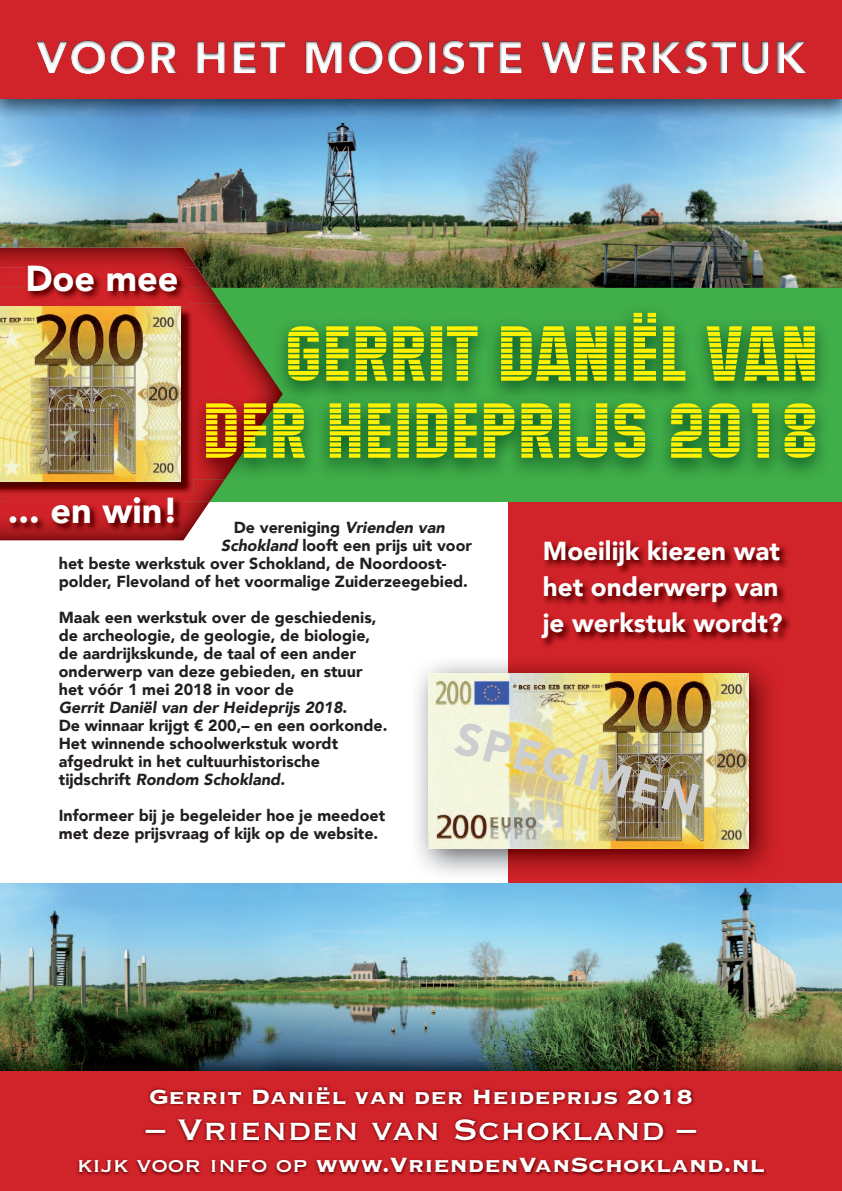
<style>
.page{position:relative;width:842px;height:1191px;background:#fff}
.page>*{position:absolute;margin:0;border:0;box-sizing:border-box;transform-origin:0 0}
.t1{font:77px/77px "Maximus BT";color:#fff101;text-align:right}
.t2{font:900 45px "Avenir";color:#cdced0}
.t3{font:39px "Copperplate Thirty One BC";color:#fff}
.t4{font:900 36px "Avenir";color:#fff}
.t5{font:27px "Copperplate Thirty Three BC";color:#fff}
.t6{font:900 26px/36px "Avenir";color:#fff}
.t7{font:900 16px/18px "Avenir";color:#231f20}
.s1{font-style:italic}
.s2{font-family:"Copperplate Thirty One BC"}
</style>
<div class="page">
<div style="left:508px;top:502px;width:334px;height:382px;background:#d1232a"></div>
<svg style="left:0;top:286px;width:842px;height:216px;background:#32973e"></svg>
<img style="left:0;top:883px;width:842px;height:188px">
<img style="left:0;top:99px;width:842px;height:189px">
<img style="left:0;top:502px;width:210px;height:38px">
<img style="left:0;top:286px;width:225px;height:216px">
<img style="left:0;top:248px;width:197px;height:20px">
<img style="left:0;top:268px;width:26px;height:20px">
<img style="left:186px;top:268px;width:25px;height:20px">
<img style="left:0;top:307px;width:193px;height:187px">
<img style="left:0;top:306px;width:181px;height:175px">
<img style="left:417px;top:662px;width:355px;height:212px">
<img style="left:429px;top:673px;width:319px;height:175px">
<img style="left:26px;top:264px;width:160px;height:36px">
<img style="left:8px;top:495px;width:175px;height:37px">
<div style="left:0;top:0;width:842px;height:99px;background:#d1232a"></div>
<img style="left:36px;top:41px;width:771px;height:33px">
<img style="left:189px;top:303px;width:94px;height:176px">
<img style="left:189px;top:307px;width:4px;height:172px">
<img style="left:0;top:1047px;width:842px;height:23px">
<div style="left:0;top:1071px;width:842px;height:120px;background:#d1232a"></div>
<img style="left:77px;top:1085px;width:690px;height:90px">
<img style="left:542px;top:541px;width:248px;height:106px">
<h3 class="t4" style="left:25px;top:247px;width:155px">Doe mee</h3>
<h1 class="t1" style="left:202px;top:315px;width:618px">GERRIT DANIËL VAN<br>DER HEIDEPRIJS 2018</h1>
<h3 class="t4" style="left:8px;top:479px;width:172px">... en win!</h3>
<p class="t7" style="left:234px;top:517px;width:217px">De vereniging <span class="s1">Vrienden van</span></p>
<p class="t7" style="left:221px;top:535px;width:253px"><span class="s1">Schokland</span> looft een prĳs uit voor</p>
<p class="t7" style="left:59px;top:553px;width:389px">het beste werk stuk over Schokland, de Noordoost-</p>
<p class="t7" style="left:59px;top:571px;width:411px">polder, Flevoland of het voormalige Zuiderzee gebied.</p>
<p class="t7" style="left:59px;top:607px;width:330px">Maak een werkstuk over de geschiedenis, de archeologie, de geologie, de biologie, de aardrĳks kunde, de taal of een ander onder werp van deze gebieden, en stuur het vóór 1 mei 2018 in voor de<br><span class="s1">Gerrit Daniël van der Heideprĳs 2018</span>.<br>De winnaar krĳgt € 200,– en een oorkonde.<br>Het winnende schoolwerkstuk wordt afgedrukt in het cultuurhistorische tĳdschrift <span class="s1">Rondom Schokland</span>.</p>
<p class="t7" style="left:59px;top:805px;width:328px">Informeer bĳ je begeleider hoe je meedoet met deze prĳsvraag of kĳk op de website.</p>
<h3 class="t6" style="left:543px;top:533px;width:241px">Moeilĳk kiezen wat het onder werp van je werkstuk wordt?</h3>
<h2 class="t2" style="left:467px;top:699px;width:251px;rotate:15deg">SPECIMEN</h2>
<h3 class="t5" style="left:149px;top:1083px;width:545px">Gerrit Daniël van der Heideprijs 2018</h3>
<h3 class="t3" style="left:146px;top:1110px;width:552px">– Vrienden van Schokland –</h3>
<h3 class="t5" style="left:77px;top:1151px;width:689px"><span class="s2">kijk voor info op</span> www.VriendenVanSchokland.nl</h3>
</div>
